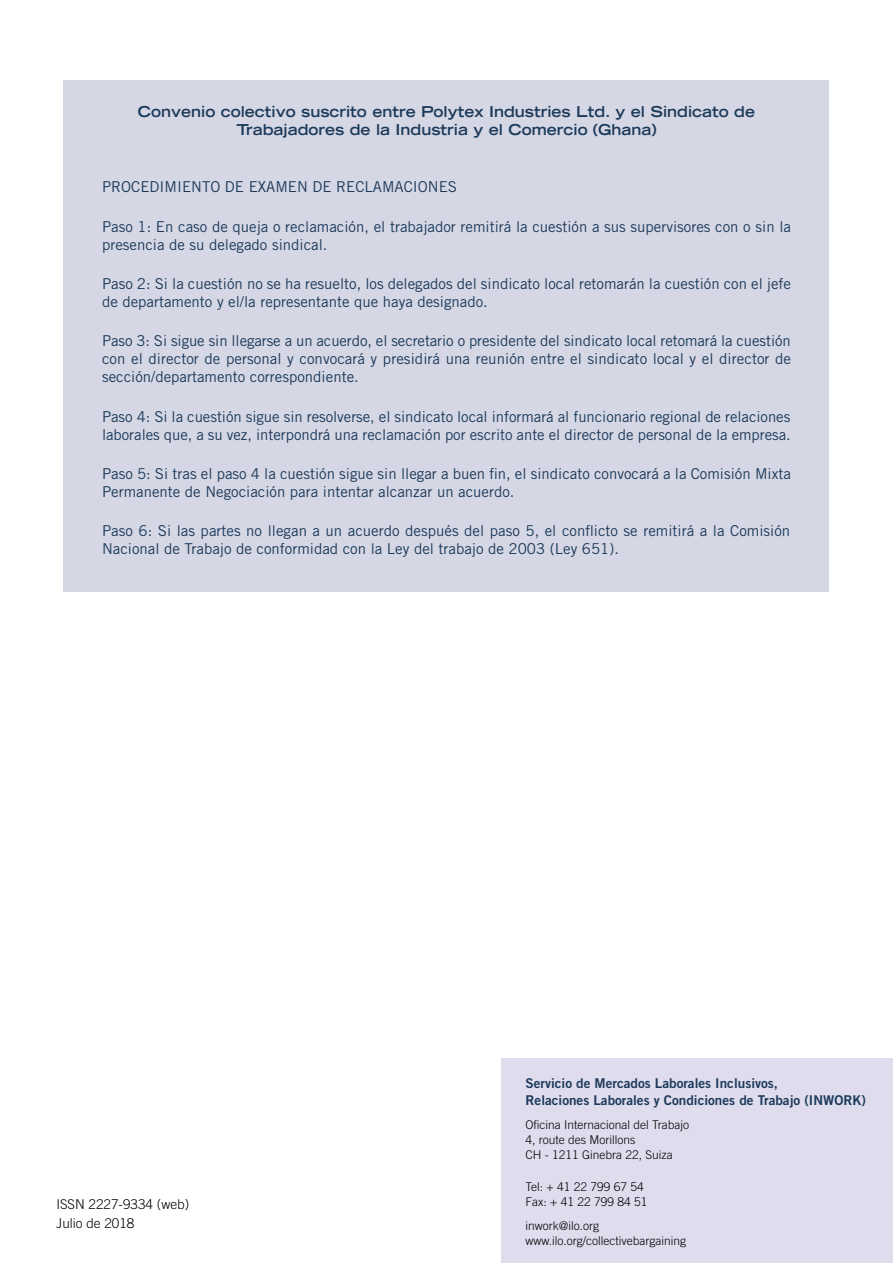
<style>
.page{position:relative;width:893px;height:1263px;background:#fff}
.page>*{position:absolute;margin:0;border:0;box-sizing:border-box;transform-origin:0 0}
.t1{font:15px/18px "Trade Gothic LT Std";color:#1d3a5b}
.t2{font:700 expanded 15px/18px "Trade Gothic LT Std";color:#1d3a5b;text-align:center}
.t3{font:13.5px/17.2px "Trade Gothic LT Std Bd 2";color:#1d3a5b}
.t4{font:300 13.5px/19.2px "Trade Gothic LT Std";color:#000}
.t5{font:300 12px/15px "Trade Gothic LT Std";color:#000}
</style>
<div class="page">
<div style="left:64px;top:80px;width:765px;height:512px;background:#d5d8e4"></div>
<div style="left:502px;top:1059px;width:391px;height:204px;background:#dedced"></div>
<p class="t2" style="left:138px;top:102px;width:619px">Convenio colectivo suscrito entre Polytex Industries Ltd. y el Sindicato de<br>Trabajadores de la Industria y el Comercio (Ghana)</p>
<p class="t1" style="left:102px;top:178px;width:356px">PROCEDIMIENTO DE EXAMEN DE RECLAMACIONES</p>
<p class="t1" style="left:102px;top:217px;width:690px">Paso 1: En caso de queja o reclamación, el trabajador remitirá la cuestión a sus supervisores con o sin la presencia de su delegado sindical.</p>
<p class="t1" style="left:102px;top:274px;width:691px">Paso 2: Si la cuestión no se ha resuelto, los delegados del sindicato local retomarán la cuestión con el jefe de departamento y el/la representante que haya designado.</p>
<p class="t1" style="left:102px;top:332px;width:691px;text-align:justify">Paso 3: Si sigue sin llegarse a un acuerdo, el secretario o presidente del sindicato local retomará la cuestión con el director de personal y convocará y presidirá una reunión entre el sindicato local y el director de sección/departamento correspondiente.</p>
<p class="t1" style="left:102px;top:407px;width:690px">Paso 4: Si la cuestión sigue sin resolverse, el sindicato local informará al funcionario regional de relaciones laborales que, a su vez, interpondrá una reclamación por escrito ante el director de personal de la empresa.</p>
<p class="t1" style="left:102px;top:464px;width:690px">Paso 5: Si tras el paso 4 la cuestión sigue sin llegar a buen fin, el sindicato convocará a la Comisión Mixta<br>Permanente de Negociación para intentar alcanzar un acuerdo.</p>
<p class="t1" style="left:102px;top:522px;width:690px">Paso 6: Si las partes no llegan a un acuerdo después del paso 5, el conflicto se remitirá a la Comisión<br>Nacional de Trabajo de conformidad con la Ley del trabajo de 2003 (Ley 651).</p>
<p class="t4" style="left:56px;top:1194px;width:134px">ISSN 2227-9334 (web)<br>Julio de 2018</p>
<p class="t3" style="left:526px;top:1074px;width:342px">Servicio de Mercados Laborales Inclusivos,<br>Relaciones Laborales y Condiciones de Trabajo (INWORK)</p>
<p class="t5" style="left:526px;top:1117px;width:165px">Oficina Internacional del Trabajo<br>4, route des Morillons<br>CH - 1211 Ginebra 22, Suiza</p>
<p class="t5" style="left:526px;top:1179px;width:123px">Tel: + 41 22 799 67 54<br>Fax: + 41 22 799 84 51</p>
<p class="t5" style="left:526px;top:1218px;width:162px">inwork@ilo.org www.ilo.org/collectivebargaining</p>
</div>
